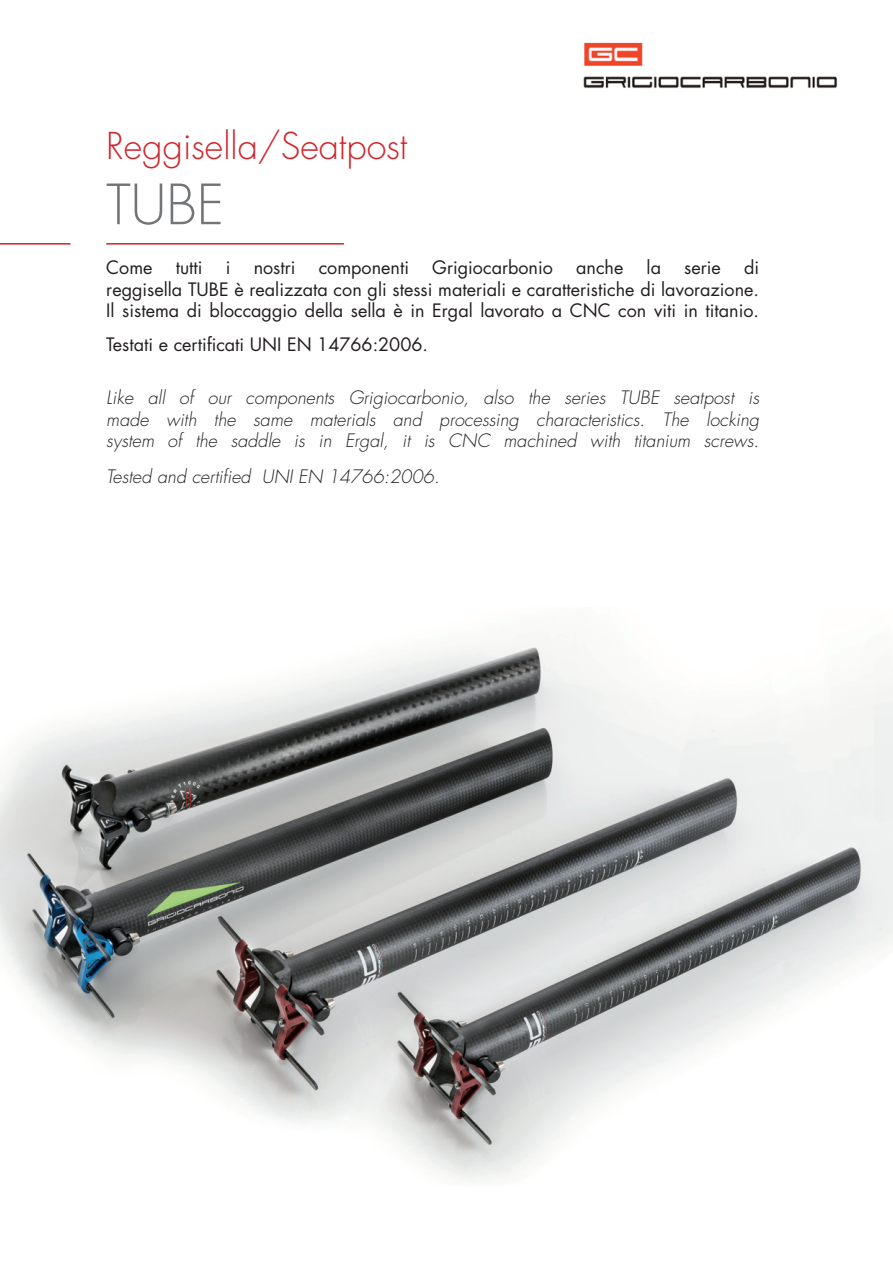
<style>
.page{position:relative;width:893px;height:1263px;background:#fff}
.page>*{position:absolute;margin:0;border:0;box-sizing:border-box;transform-origin:0 0}
.t1{font:300 54px "Futura";color:#727477}
.t2{font:300 36px "Futura";color:#d1232a}
.t3{font:18px/21.6px "Futura";color:#231f20;text-align:justify}
.t4{font:italic 300 18px/21.6px "Futura";color:#231f20;text-align:justify}
</style>
<div class="page">
<img style="left:0;top:641px;width:893px;height:540px">
<hr style="left:106px;top:243px;width:238px;height:2px;background:#d1232a">
<hr style="left:0;top:243px;width:71px;height:2px;background:#d1232a">
<img style="left:583px;top:42px;width:255px;height:46px">
<img style="left:585px;top:43px;width:57px;height:23px">
<h2 class="t2" style="left:106px;top:124px;width:303px">Reggisella/Seatpost</h2>
<h1 class="t1" style="left:106px;top:172px;width:119px">Tube</h1>
<p class="t3" style="left:106px;top:257px;width:654px;text-indent:638px">di reggisella TUBE è realizzata con gli stessi materiali e caratteristiche di lavorazione.<br>Il sistema di bloccaggio della sella è in Ergal lavorato a CNC con viti in titanio.</p>
<p class="t3" style="left:106px;top:334px;width:323px">Testati e certificati UNI EN 14766:2006.</p>
<p class="t4" style="left:106px;top:387px;width:654px">Like all of our components Grigiocarbonio, also the series TUBE seatpost is made with the same materials and processing characteristics. The locking system of the saddle is in Ergal, it is CNC machined with titanium screws.</p>
<p class="t4" style="left:106px;top:466px;width:335px">Tested and certified UNI EN 14766:2006.</p>
<p class="t3" style="left:106px;top:257px;width:48px">Come</p>
<p class="t3" style="left:176px;top:257px;width:28px">tutti</p>
<p class="t3" style="left:226px;top:257px;width:6px">i</p>
<p class="t3" style="left:254px;top:257px;width:43px">nostri</p>
<p class="t3" style="left:319px;top:257px;width:92px">componenti</p>
<p class="t3" style="left:432px;top:257px;width:122px">Grigiocarbonio</p>
<p class="t3" style="left:576px;top:257px;width:49px">anche</p>
<p class="t3" style="left:647px;top:257px;width:16px">la</p>
<p class="t3" style="left:684px;top:257px;width:38px">serie</p>
</div>
